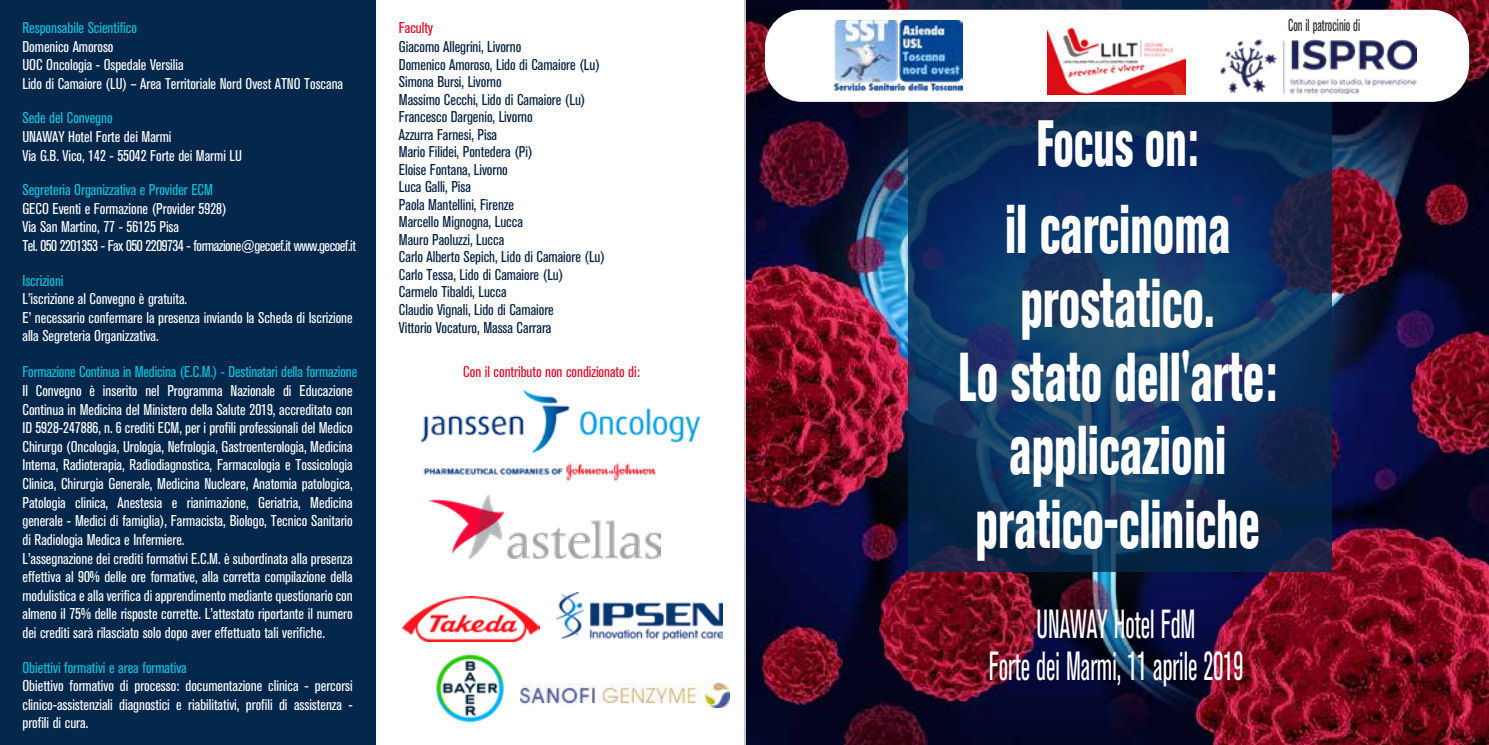
<style>
.page{position:relative;width:1489px;height:745px;background:#fff}
.page>*{position:absolute;margin:0;border:0;box-sizing:border-box;transform-origin:0 0}
.t1{font:800 condensed 68.25px/73.5px "Akzidenz Grotesk BE";color:#fff;text-align:center;scale:.66 1}
.t2{font:800 condensed 64.75px "Akzidenz Grotesk BE";color:#fff;scale:.66 1}
.t3{font:condensed 40.25px/42px "Akzidenz Grotesk BE";color:#fff;text-align:center;scale:.66 1}
.t4{font:condensed 17.15px "Akzidenz Grotesk BE";color:#231f20;scale:.74 1}
.t5{font:condensed 15.58px/18.6px "Akzidenz Grotesk BE";color:#fff}
.t6{font:condensed 15.58px/17.5px "Akzidenz Grotesk BE";color:#011e41}
.t7{font:condensed 15.58px "Akzidenz Grotesk BE";color:#00c1de}
.t8{font:condensed 15.58px "Akzidenz Grotesk BE";color:#e50624}
</style>
<div class="page">
<img style="left:745px;top:0;width:743px;height:744px">
<div style="left:0;top:0;width:375px;height:744px;background:#04284b"></div>
<svg style="left:907px;top:0;width:424px;height:571px;background:#10325c"></svg>
<div style="left:764px;top:10px;width:704px;height:92px;background:#fff;border-radius:37px"></div>
<img style="left:1220px;top:39px;width:196px;height:54px">
<img style="left:428px;top:494px;width:232px;height:63px">
<img style="left:403px;top:596px;width:136px;height:45px">
<img style="left:556px;top:592px;width:166px;height:47px">
<img style="left:834px;top:20px;width:128px;height:70px">
<img style="left:1047px;top:27px;width:138px;height:68px">
<img style="left:436px;top:654px;width:69px;height:69px">
<img style="left:421px;top:389px;width:280px;height:93px">
<img style="left:520px;top:683px;width:209px;height:24px">
<p class="t7" style="left:22px;top:19px;width:116px">Responsabile Scientifico</p>
<p class="t5" style="left:22px;top:37px;width:322px">Domenico Amoroso<br>UOC Oncologia - Ospedale Versilia<br>Lido di Camaiore (LU) – Area Territoriale Nord Ovest ATNO Toscana</p>
<p class="t7" style="left:22px;top:109px;width:92px">Sede del Convegno</p>
<p class="t5" style="left:22px;top:128px;width:221px">UNAWAY Hotel Forte dei Marmi<br>Via G.B. Vico, 142 - 55042 Forte dei Marmi LU</p>
<p class="t7" style="left:22px;top:181px;width:192px">Segreteria Organizzativa e Provider ECM</p>
<p class="t5" style="left:22px;top:199px;width:335px">GECO Eventi e Formazione (Provider 5928)<br>Via San Martino, 77 - 56125 Pisa<br>Tel. 050 2201353 - Fax 050 2209734 - formazione@gecoef.it www.gecoef.it</p>
<p class="t7" style="left:22px;top:271px;width:43px">Iscrizioni</p>
<p class="t5" style="left:22px;top:289px;width:332px">L’iscrizione al Convegno è gratuita.<br>E’ necessario confermare la presenza inviando la Scheda di Iscrizione alla Segreteria Organizzativa.</p>
<p class="t7" style="left:22px;top:363px;width:336px">Formazione Continua in Medicina (E.C.M.) - Destinatari della formazione</p>
<p class="t5" style="left:22px;top:381px;width:332px">Il Convegno è inserito nel Programma Nazionale di Educazione Continua in Medicina del Ministero della Salute 2019, accreditato con ID 5928-247886, n. 6 crediti ECM, per i profili professionali del Medico Chirurgo (Oncologia, Urologia, Nefrologia, Gastroenterologia, Medicina Interna, Radioterapia, Radiodiagnostica, Farmacologia e Tossicologia Clinica, Chirurgia Generale, Medicina Nucleare, Anatomia patologica, Patologia clinica, Anestesia e rianimazione, Geriatria, Medicina generale - Medici di famiglia), Farmacista, Biologo, Tecnico Sanitario di Radiologia Medica e Infermiere.<br>L’assegnazione dei crediti formativi E.C.M. è subordinata alla presenza effettiva al 90% delle ore formative, alla corretta compilazione della modulistica e alla verifica di apprendimento mediante questionario con almeno il 75% delle risposte corrette. L’attestato riportante il numero dei crediti sarà rilasciato solo dopo aver effettuato tali verifiche.</p>
<p class="t7" style="left:22px;top:658px;width:166px">Obiettivi formativi e area formativa</p>
<p class="t5" style="left:22px;top:676px;width:332px;text-align:justify">Obiettivo formativo di processo: documentazione clinica - percorsi clinico-assistenziali diagnostici e riabilitativi, profili di assistenza - profili di cura.</p>
<p class="t8" style="left:399px;top:19px;width:36px">Faculty</p>
<p class="t4" style="left:1287px;top:16px;width:99px">Con il patrocinio di</p>
<p class="t6" style="left:399px;top:38px;width:208px">Giacomo Allegrini, Livorno<br>Domenico Amoroso, Lido di Camaiore (Lu)<br>Simona Bursi, Livorno<br>Massimo Cecchi, Lido di Camaiore (Lu)<br>Francesco Dargenio, Livorno<br>Azzurra Farnesi, Pisa<br>Mario Filidei, Pontedera (Pi)<br>Eloise Fontana, Livorno<br>Luca Galli, Pisa<br>Paola Mantellini, Firenze<br>Marcello Mignogna, Lucca<br>Mauro Paoluzzi, Lucca<br>Carlo Alberto Sepich, Lido di Camaiore (Lu)<br>Carlo Tessa, Lido di Camaiore (Lu)<br>Carmelo Tibaldi, Lucca<br>Claudio Vignali, Lido di Camaiore<br>Vittorio Vocaturo, Massa Carrara</p>
<p class="t8" style="left:463px;top:363px;width:178px">Con il contributo non condizionato di:</p>
<h2 class="t2" style="left:1036px;top:106px;width:248px">Focus on:</h2>
<h1 class="t1" style="left:958px;top:193px;width:485px">il carcinoma prostatico.<br>Lo stato dell'arte: applicazioni pratico-cliniche</h1>
<h3 class="t3" style="left:988px;top:603px;width:387px">UNAWAY Hotel FdM<br>Forte dei Marmi, 11 aprile 2019</h3>
</div>
